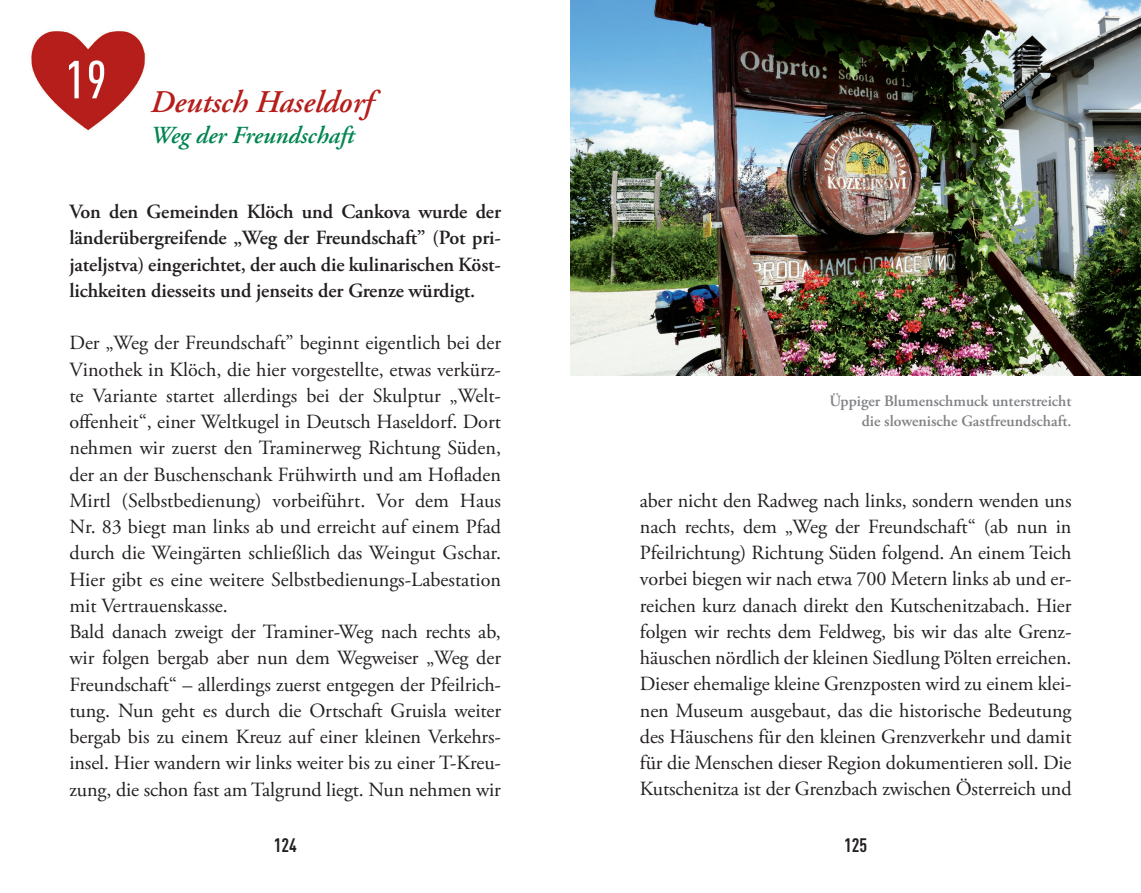
<style>
.page{position:relative;width:1141px;height:893px;background:#fff}
.page>*{position:absolute;margin:0;border:0;box-sizing:border-box;transform-origin:0 0}
.t1{font:italic 600 31.5px "Adobe Garamond Pro";color:#b51e1b}
.t2{font:italic 600 24.5px "Adobe Garamond Pro";color:#008551}
.t3{font:20.12px/26.2px "Adobe Garamond Pro";color:#231f20}
.t4{font:600 20.12px/26.2px "Adobe Garamond Pro";letter-spacing:-.005em;color:#231f20;text-align:justify}
.t5{font:700 19.25px "DIN Cond";color:#231f20}
.t6{font:600 15.75px/19.2px "Adobe Garamond Pro";color:#808285;text-align:right}
</style>
<div class="page">
<img style="left:31px;top:31px;width:115px;height:100px">
<img style="left:570px;top:0;width:571px;height:376px">
<p class="t1" style="left:65px;top:83px;width:309px"><sup>19</sup> Deutsch Haseldorf</p>
<p class="t2" style="left:151px;top:121px;width:205px">Weg der Freundschaft</p>
<p class="t4" style="left:69px;top:199px;width:433px">Von den Gemeinden Klöch und Cankova wurde der länderübergreifende „Weg der Freundschaft” (Pot pri&shy;jateljstva) eingerichtet, der auch die kulinarischen Köst&shy;lichkeiten diesseits und jenseits der Grenze würdigt.</p>
<p class="t3" style="left:69px;top:331px;width:433px">Der „Weg der Freundschaft” beginnt eigentlich bei der Vinothek in Klöch, die hier vorgestellte, etwas verkürz&shy;te Variante startet allerdings bei der Skulptur „Welt&shy;offenheit“, einer Weltkugel in Deutsch Haseldorf. Dort nehmen wir zuerst den Traminerweg Richtung Süden, der an der Buschenschank Frühwirth und am Hofladen Mirtl (Selbstbedienung) vorbeiführt. Vor dem Haus Nr. 83 biegt man links ab und erreicht auf einem Pfad durch die Weingärten schließlich das Weingut Gschar.<br>Hier gibt es eine weitere Selbstbedienungs-Labestation mit Vertrauenskasse.<br>Bald danach zweigt der Traminer-Weg nach rechts ab, wir folgen bergab aber nun dem Wegweiser „Weg der Freundschaft“ – allerdings zuerst entgegen der Pfeilrich&shy;tung. Nun geht es durch die Ortschaft Gruisla weiter bergab bis zu einem Kreuz auf einer kleinen Verkehrs&shy;insel. Hier wandern wir links weiter bis zu einer T-Kreu&shy;zung, die schon fast am Talgrund liegt. Nun nehmen wir</p>
<p class="t6" style="left:829px;top:392px;width:244px">Üppiger Blumenschmuck unterstreicht die slowenische Gastfreundschaft.</p>
<p class="t3" style="left:640px;top:488px;width:433px;text-align:justify">aber nicht den Radweg nach links, sondern wenden uns nach rechts, dem „Weg der Freundschaft“ (ab nun in Pfeilrichtung) Richtung Süden folgend. An einem Teich vorbei biegen wir nach etwa 700 Metern links ab und er&shy;reichen kurz danach direkt den Kutschenitzabach. Hier folgen wir rechts dem Feldweg, bis wir das alte Grenz&shy;häuschen nördlich der kleinen Siedlung Pölten erreichen.<br>Dieser ehemalige kleine Grenzposten wird zu einem klei&shy;nen Museum ausgebaut, das die historische Bedeutung des Häuschens für den kleinen Grenzverkehr und damit für die Menschen dieser Region dokumentieren soll. Die Kutschenitza ist der Grenzbach zwischen Österreich und</p>
<p class="t5" style="left:274px;top:833px;width:25px">124</p>
<p class="t5" style="left:844px;top:833px;width:25px">125</p>
</div>
